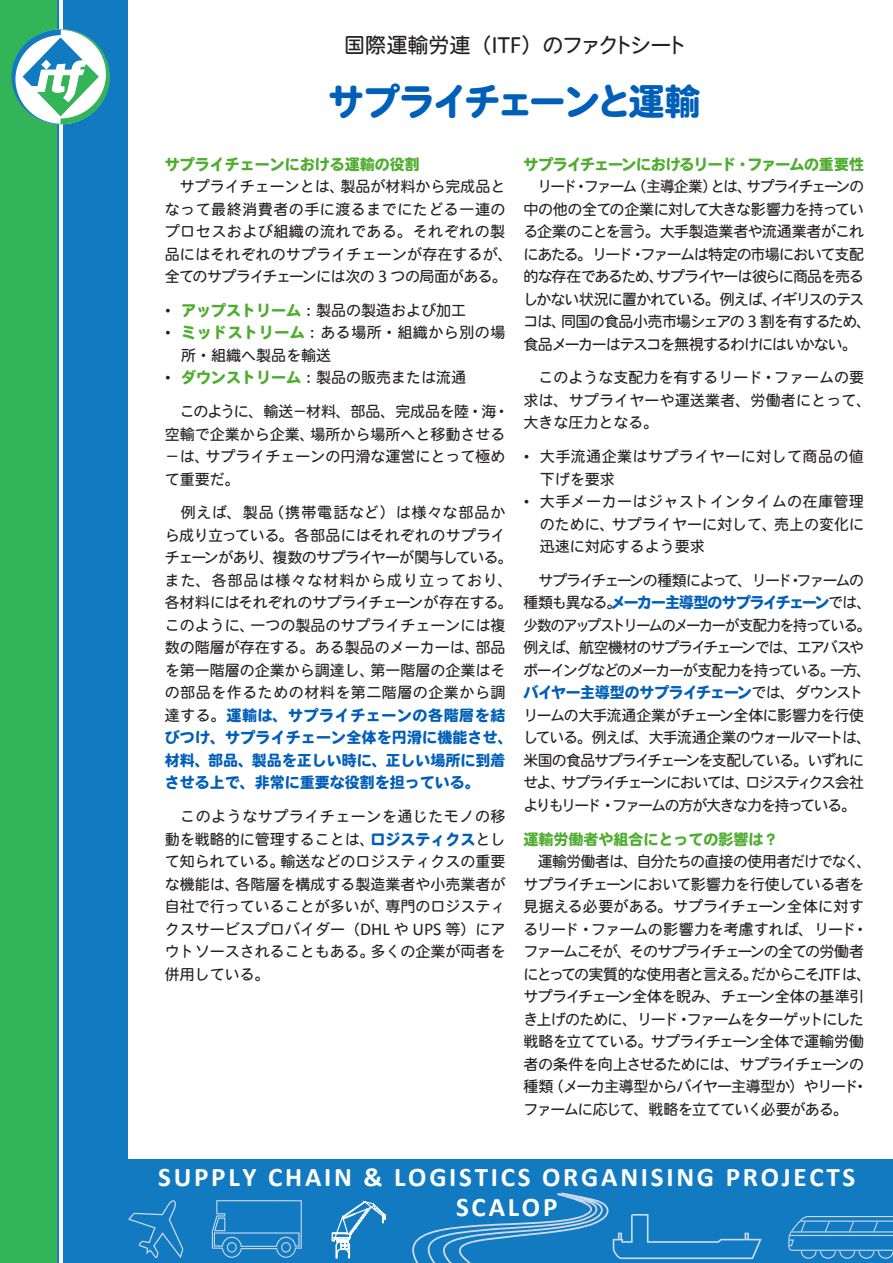
<style>
.page{position:relative;width:893px;height:1263px;background:#fff}
.page>*{position:absolute;margin:0;border:0;box-sizing:border-box;transform-origin:0 0}
.t1{font:36px "Heisei Maru Go Std W8";letter-spacing:-.08em;color:#005fb9}
.t2{font:700 27px "Calibri";letter-spacing:.1em;color:#fff}
.t3{font:21px "Heisei Maru Go Std W4";letter-spacing:-.045em;color:#231f20}
.t4{font:15px/22.5px "Heisei Maru Go Std W4";color:#231f20}
.t5{font:15px/22.5px "Heisei Maru Go Std W4";letter-spacing:-.05em;color:#231f20}
.t6{font:15px/22.5px "Heisei Maru Go Std W4";letter-spacing:-.025em;color:#231f20;text-align:justify}
.t7{font:15px/22.5px "Heisei Maru Go Std W4";letter-spacing:-.065em;color:#231f20}
.t8{font:15px/22.5px "Heisei Maru Go Std W4";letter-spacing:-.08em;color:#231f20}
.t9{font:15px/22.5px "Heisei Maru Go Std W4";letter-spacing:.01em;color:#231f20}
.t10{font:15px/22.5px "Heisei Maru Go Std W8";color:#005fb9}
.t11{font:15px/22.5px "Heisei Maru Go Std W4";letter-spacing:-.09em;color:#231f20;scale:.96 1}
.t12{font:15px "Heisei Maru Go Std W8";color:#4fad2f}
.t13{font:15px/22.5px "Heisei Maru Go Std W4";letter-spacing:.035em;color:#231f20}
.t14{font:15px/22.5px "Heisei Maru Go Std W4";letter-spacing:.03em;color:#231f20}
.t15{font:15px "Heisei Maru Go Std W8";letter-spacing:-.07em;color:#005fb9}
.t16{font:15px "Heisei Maru Go Std W4";letter-spacing:-.115em;color:#231f20}
.t17{font:15px "Heisei Maru Go Std W8";letter-spacing:-.05em;color:#4fad2f}
.t18{font:15px "Heisei Maru Go Std W8";letter-spacing:-.025em;color:#005fb9}
.s1{font-family:"Calibri";font-size:25.2px}
.s2{font-family:"Calibri";font-size:18px}
.s3{font-family:"Heisei Maru Go Std W8";color:#4fad2f}
.s4{font-family:"Heisei Maru Go Std W4";color:#231f20}
.s5{font-family:"Heisei Maru Go Std W8";color:#005fb9}
</style>
<div class="page">
<div style="left:0;top:0;width:57px;height:1263px;background:#33b458"></div>
<div style="left:57px;top:0;width:70px;height:1263px;background:#127ac0"></div>
<hr style="left:60px;top:0;width:3px;height:1263px;background:#fff">
<svg style="left:12px;top:29px;width:98px;height:95px"></svg>
<div style="left:96px;top:1160px;width:797px;height:103px;background:#127ac0"></div>
<svg style="left:788px;top:1216px;width:105px;height:43px"></svg>
<svg style="left:331px;top:1200px;width:56px;height:59px"></svg>
<svg style="left:128px;top:1200px;width:55px;height:58px"></svg>
<svg style="left:212px;top:1200px;width:90px;height:58px"></svg>
<svg style="left:412px;top:1193px;width:350px;height:70px"></svg>
<h3 class="t3" style="left:344px;top:31px;width:346px">国際運輸労連（<span class="s1">ITF</span>）のファクトシート</h3>
<h1 class="t1" style="left:328px;top:81px;width:374px">サプライチェーンと運輸</h1>
<p class="t12" style="left:165px;top:156px;width:257px">サプライチェーンにおける運輸の役割</p>
<p class="t9" style="left:165px;top:175px;width:350px">　サプライチェーンとは、製品が材料から完成品となって最終消費者の手に渡るまでにたどる一連のプロセスおよび組織の流れである。それぞれの製品にはそれぞれのサプライチェーンが存在するが、全てのサプライチェーンには次の <span class="s2">3</span> つの局面がある。</p>
<p class="t4" style="left:165px;top:299px;width:303px">• <span class="s3">アップストリーム</span>：製品の製造および加工</p>
<p class="t13" style="left:181px;top:322px;width:326px;text-indent:-16px">• <span class="s3">ミッドストリーム</span>：ある場所・組織から別の場所・組織へ製品を輸送</p>
<p class="t4" style="left:165px;top:367px;width:303px">• <span class="s3">ダウンストリーム</span>：製品の販売または流通</p>
<p class="t4" style="left:165px;top:400px;width:346px">　このように、輸送－材料、部品、完成品を陸・海・空輸で企業から企業、場所から場所へと移動させる－は、サプライチェーンの円滑な運営にとって極めて重要だ。</p>
<p class="t4" style="left:165px;top:502px;width:350px">　例えば、製品（携帯電話など）は様々な部品から成り立っている。各部品にはそれぞれのサプライチェーンがあり、複数のサプライヤーが関与している。また、各部品は様々な材料から成り立っており、各材料にはそれぞれのサプライチェーンが存在する。このように、一つの製品のサプライチェーンには複数の階層が存在する。ある製品のメーカーは、部品を第一階層の企業から調達し、第一階層の企業はその部品を作るための材料を第二階層の企業から調</p>
<p class="t10" style="left:165px;top:704px;width:350px"><span class="s4">達する。</span>運輸は、サプライチェーンの各階層を結びつけ、サプライチェーン全体を円滑に機能させ、材料、部品、製品を正しい時に、正しい場所に到着させる上で、非常に重要な役割を担っている。</p>
<p class="t6" style="left:165px;top:805px;width:342px">　このようなサプライチェーンを通じたモノの移動を戦略的に管理することは、<span class="s5">ロジスティクス</span>として知られている。輸送などのロジスティクスの重要な機能は、各階層を構成する製造業者や小売業者が自社で行っていることが多いが、専門のロジスティクスサービスプロバイダー（<span class="s2">DHL</span> や <span class="s2">UPS</span> 等）にアウトソースされることもある。多くの企業が両者を併用している。</p>
<p class="t17" style="left:523px;top:156px;width:342px">サプライチェーンにおけるリード・ファームの重要性</p>
<p class="t7" style="left:523px;top:175px;width:350px">　リード・ファーム（主導企業）とは、サプライチェーンの中の他の全ての企業に対して大きな影響力を持っている企業のことを言う。大手製造業者や流通業者がこれにあたる。リード・ファームは特定の市場において支配的な存在であるため、サプライヤーは彼らに商品を売るしかない状況に置かれている。例えば、イギリスのテスコは、同国の食品小売市場シェアの <span class="s2">3</span> 割を有するため、食品メーカーはテスコを無視するわけにはいかない。</p>
<p class="t4" style="left:523px;top:367px;width:350px">　このような支配力を有するリード・ファームの要求は、サプライヤーや運送業者、労働者にとって、大きな圧力となる。</p>
<p class="t14" style="left:540px;top:445px;width:325px;text-indent:-16px">• 大手流通企業はサプライヤーに対して商品の値下げを要求</p>
<p class="t6" style="left:540px;top:490px;width:326px;text-indent:-16px">• 大手メーカーはジャストインタイムの在庫管理のために、サプライヤーに対して、売上の変化に迅速に対応するよう要求</p>
<p class="t16" style="left:538px;top:570px;width:327px">サプライチェーンの種類によって、リード・ファームの</p>
<p class="t15" style="left:523px;top:594px;width:350px"><span class="s4">種類も異なる。</span>メーカー主導型のサプライチェーン<span class="s4">では、</span></p>
<p class="t11" style="left:523px;top:614px;width:364px">少数のアップストリームのメーカーが支配力を持っている。例えば、航空機材のサプライチェーンでは、エアバスやボーイングなどのメーカーが支配力を持っている。一方、</p>
<p class="t18" style="left:523px;top:684px;width:342px">バイヤー主導型のサプライチェーン<span class="s4">では、ダウンスト</span></p>
<p class="t8" style="left:523px;top:704px;width:349px">リームの大手流通企業がチェーン全体に影響力を行使している。例えば、大手流通企業のウォールマートは、米国の食品サプライチェーンを支配している。いずれにせよ、サプライチェーンにおいては、ロジスティクス会社よりもリード・ファームの方が大きな力を持っている。</p>
<p class="t12" style="left:523px;top:831px;width:256px">運輸労働者や組合にとっての影響は？</p>
<p class="t5" style="left:523px;top:850px;width:350px">　運輸労働者は、自分たちの直接の使用者だけでなく、サプライチェーンにおいて影響力を行使している者を見据える必要がある。サプライチェーン全体に対するリード・ファームの影響力を考慮すれば、リード・ファームこそが、そのサプライチェーンの全ての労働者にとっての実質的な使用者と言える。だからこそ、<span class="s2">ITF</span> は、サプライチェーン全体を睨み、チェーン全体の基準引き上げのために、リード・ファームをターゲットにした戦略を立てている。サプライチェーン全体で運輸労働者の条件を向上させるためには、サプライチェーンの種類（メーカ主導型からバイヤー主導型か）やリード・ファームに応じて、戦略を立てていく必要がある。</p>
<h2 class="t2" style="left:158px;top:1159px;width:699px">SUPPLY CHAIN &amp; LOGISTICS ORGANISING PROJECTS</h2>
<h2 class="t2" style="left:456px;top:1189px;width:103px">SCALOP</h2>
</div>
